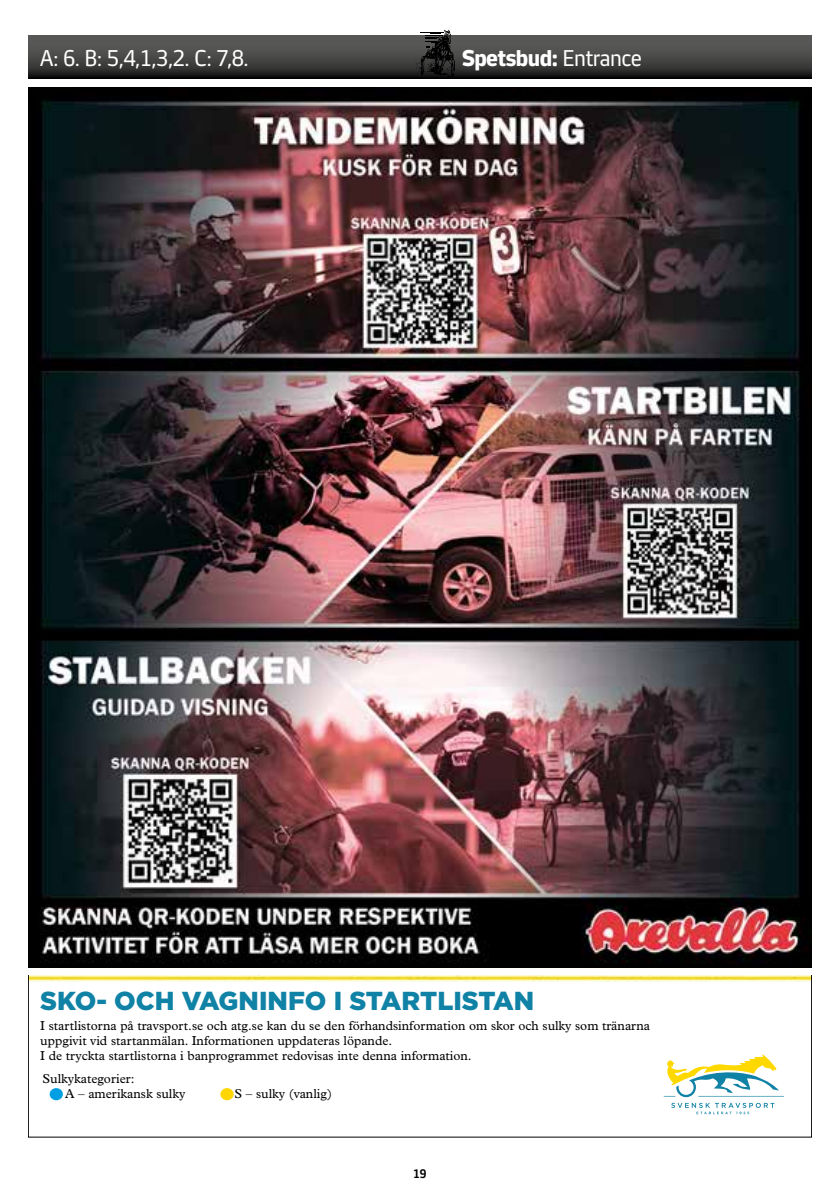
<style>
.page{position:relative;width:840px;height:1191px;background:#fff}
.page>*{position:absolute;margin:0;border:0;box-sizing:border-box;transform-origin:0 0}
.t1{font:900 26px "Gotham";color:#1082a5}
.t2{font:22px "ATG Text";color:#fff}
.t3{font:800 22px "ATG Text";letter-spacing:-.025em;color:#fff}
.t4{font:13px/15px "Plantin MT Std";color:#000}
.t5{font:700 12px "ATG Text";color:#000}
.s1{font-weight:400}
</style>
<div class="page">
<svg style="left:28px;top:35px;width:783px;height:43px;background:#424241"></svg>
<svg style="left:415px;top:30px;width:40px;height:47px;background:#363636"></svg>
<img style="left:28px;top:88px;width:783px;height:879px">
<svg style="left:28px;top:975px;width:783px;height:162px"></svg>
<div style="left:50px;top:1088px;width:13px;height:12px;background:#009fe3;border-radius:50%"></div>
<div style="left:220px;top:1088px;width:13px;height:12px;background:#ffd600;border-radius:50%"></div>
<h2 class="t2" style="left:40px;top:45px;width:210px">A: 6. B: 5,4,1,3,2. C: 7,8.</h2>
<h2 class="t3" style="left:461px;top:44px;width:181px">Spetsbud: <span class="s1">Entrance</span></h2>
<h1 class="t1" style="left:40px;top:982px;width:495px">SKO- OCH VAGNINFO I STARTLISTAN</h1>
<p class="t4" style="left:40px;top:1017px;width:611px">I startlistorna på travsport.se och atg.se kan du se den förhandsinformation om skor och sulky som tränarna uppgivit vid startanmälan. Informationen uppdateras löpande.<br>I de tryckta startlistorna i banprogrammet redovisas inte denna information.</p>
<p class="t4" style="left:65px;top:1071px;width:121px;text-indent:-23px">Sulkykategorier:<br>A – amerikansk sulky</p>
<p class="t4" style="left:234px;top:1086px;width:99px">S – sulky (vanlig)</p>
<p class="t5" style="left:413px;top:1166px;width:15px">19</p>
</div>
